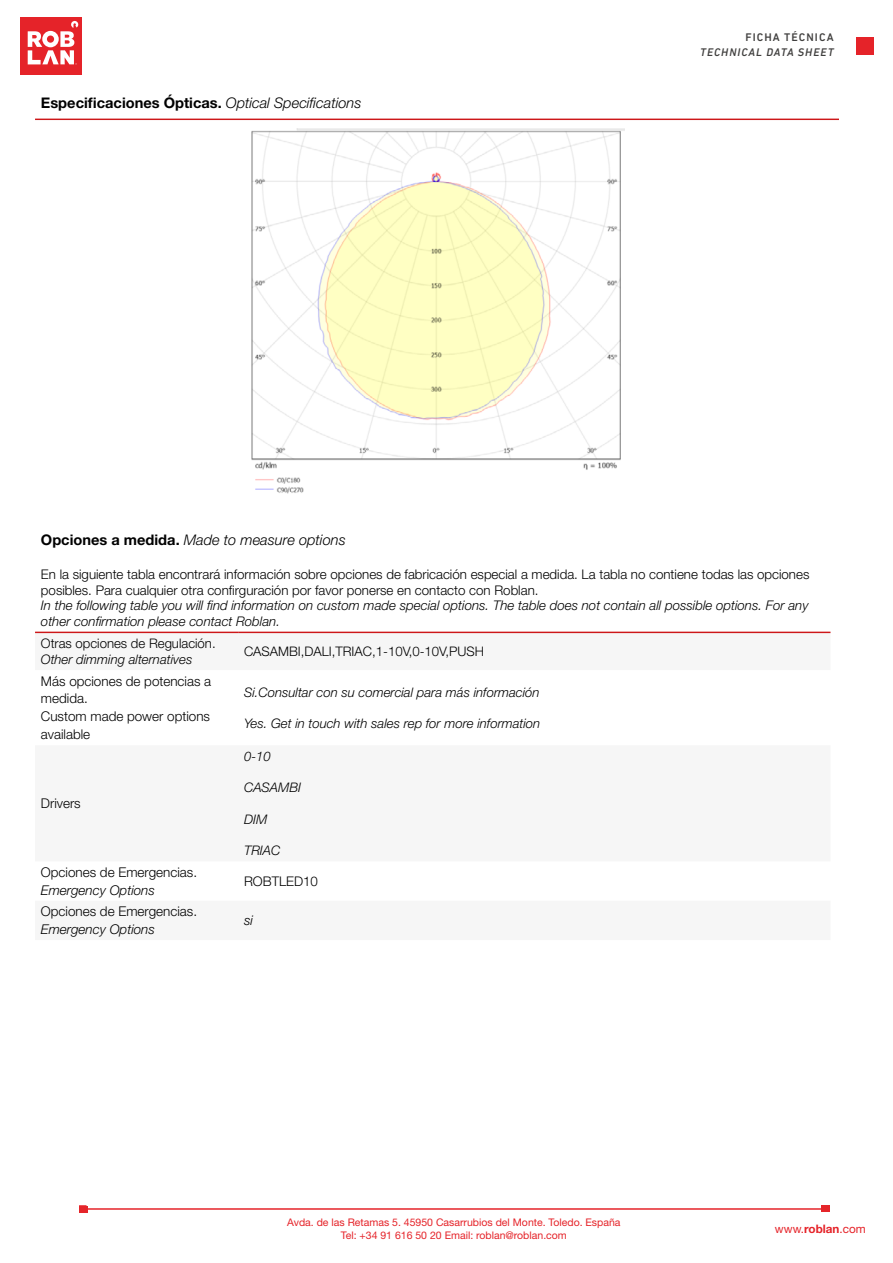
<style>
.page{position:relative;width:893px;height:1263px;background:#fff}
.page>*{position:absolute;margin:0;border:0;box-sizing:border-box;transform-origin:0 0}
.t1{font:700 14.7px "Helvetica Neue LT Std";color:#000}
.t2{font:italic 300 14.7px "Helvetica Neue LT Std";color:#000}
.t3{font:300 13.5px/17.9px "Helvetica Neue LT Std";color:#000}
.t4{font:italic 300 13.5px "Helvetica Neue LT Std";color:#000}
.t5{font:300 13.35px/15.9px "Helvetica Neue LT Std";color:#000}
.t6{font:italic 300 13.35px/15.9px "Helvetica Neue LT Std";color:#000}
.t7{font:italic 300 13.2px "Helvetica Neue LT Std";color:#000}
.t8{font:300 13.2px "Helvetica Neue LT Std";color:#000}
.t9{font:11.7px "Helvetica Neue LT Std";color:#e52329}
.t10{font:italic 500 11.25px "DIN Next LT Pro";letter-spacing:.085em;color:#403f3e}
.t11{font:500 11.25px "DIN Next LT Pro";letter-spacing:.095em;color:#403f3e}
.t12{font:10.5px/12.6px "Helvetica Neue LT Std";color:#e52329;text-align:center}
.s1{font-weight:300;font-style:italic}
.s2{font-weight:700;font-style:normal}
.s3{font-weight:700}
</style>
<div class="page">
<div style="left:20px;top:18px;width:62px;height:57px;background:#e52329"></div>
<svg style="left:28px;top:21px;width:50px;height:44px"></svg>
<div style="left:856px;top:37px;width:18px;height:18px;background:#e52329"></div>
<hr style="left:86px;top:1208px;width:739px;height:2px;background:#e52329">
<div style="left:79px;top:1205px;width:8px;height:8px;border:2px solid #e52329"></div>
<div style="left:79px;top:1206px;width:9px;height:6px;background:#e5252a"></div>
<div style="left:821px;top:1205px;width:8px;height:7px;background:#e5252a"></div>
<hr style="left:35px;top:119px;width:804px;height:1px;background:#cd1719">
<img style="left:251px;top:128px;width:373px;height:366px">
<hr style="left:35px;top:632px;width:203px;height:1px;background:#cd1719">
<hr style="left:238px;top:632px;width:592px;height:1px;background:#cd1719">
<p class="t1" style="left:41px;top:94px;width:322px">Especificaciones Ópticas. <span class="s1">Optical Specifications</span></p>
<p class="t11" style="left:745px;top:31px;width:90px">FICHA TÉCNICA</p>
<p class="t10" style="left:700px;top:46px;width:135px">TECHNICAL DATA SHEET</p>
<p class="t2" style="left:41px;top:531px;width:306px"><span class="s2">Opciones a medida.</span> Made to measure options</p>
<p class="t5" style="left:41px;top:565px;width:770px">En la siguiente tabla encontrará información sobre opciones de fabricación especial a medida. La tabla no contiene todas las opciones posibles. Para cualquier otra confirguración por favor ponerse en contacto con Roblan.</p>
<p class="t6" style="left:41px;top:598px;width:769px">In the following table you will find information on custom made special options. The table does not contain all possible options. For any other confirmation please contact Roblan.</p>
<p class="t8" style="left:41px;top:636px;width:176px">Otras opciones de Regulación.</p>
<p class="t7" style="left:41px;top:652px;width:153px">Other dimming alternatives</p>
<p class="t8" style="left:244px;top:643px;width:241px">CASAMBI,DALI,TRIAC,1-10V,0-10V,PUSH</p>
<p class="t3" style="left:41px;top:671px;width:172px">Más opciones de potencias a medida.<br>Custom made power options available</p>
<p class="t7" style="left:244px;top:684px;width:297px">Si.Consultar con su comercial para más información</p>
<p class="t7" style="left:244px;top:716px;width:298px">Yes. Get in touch with sales rep for more information</p>
<p class="t3" style="left:41px;top:794px;width:41px">Drivers</p>
<p class="t3" style="left:41px;top:863px;width:158px">Opciones de Emergencias.</p>
<p class="t4" style="left:41px;top:882px;width:116px">Emergency Options</p>
<p class="t3" style="left:41px;top:902px;width:158px">Opciones de Emergencias.</p>
<p class="t4" style="left:41px;top:921px;width:116px">Emergency Options</p>
<p class="t7" style="left:244px;top:748px;width:28px">0-10</p>
<p class="t7" style="left:244px;top:780px;width:59px">CASAMBI</p>
<p class="t7" style="left:244px;top:811px;width:25px">DIM</p>
<p class="t7" style="left:244px;top:843px;width:38px">TRIAC</p>
<p class="t5" style="left:244px;top:873px;width:75px">ROBTLED10</p>
<p class="t4" style="left:244px;top:912px;width:10px">si</p>
<p class="t12" style="left:287px;top:1216px;width:335px">Avda. de las Retamas 5. 45950 Casarrubios del Monte. Toledo. España<br>Tel: +34 91 616 50 20 Email: roblan@roblan.com</p>
<p class="t9" style="left:775px;top:1221px;width:92px">www.<span class="s3">roblan</span>.com</p>
</div>
